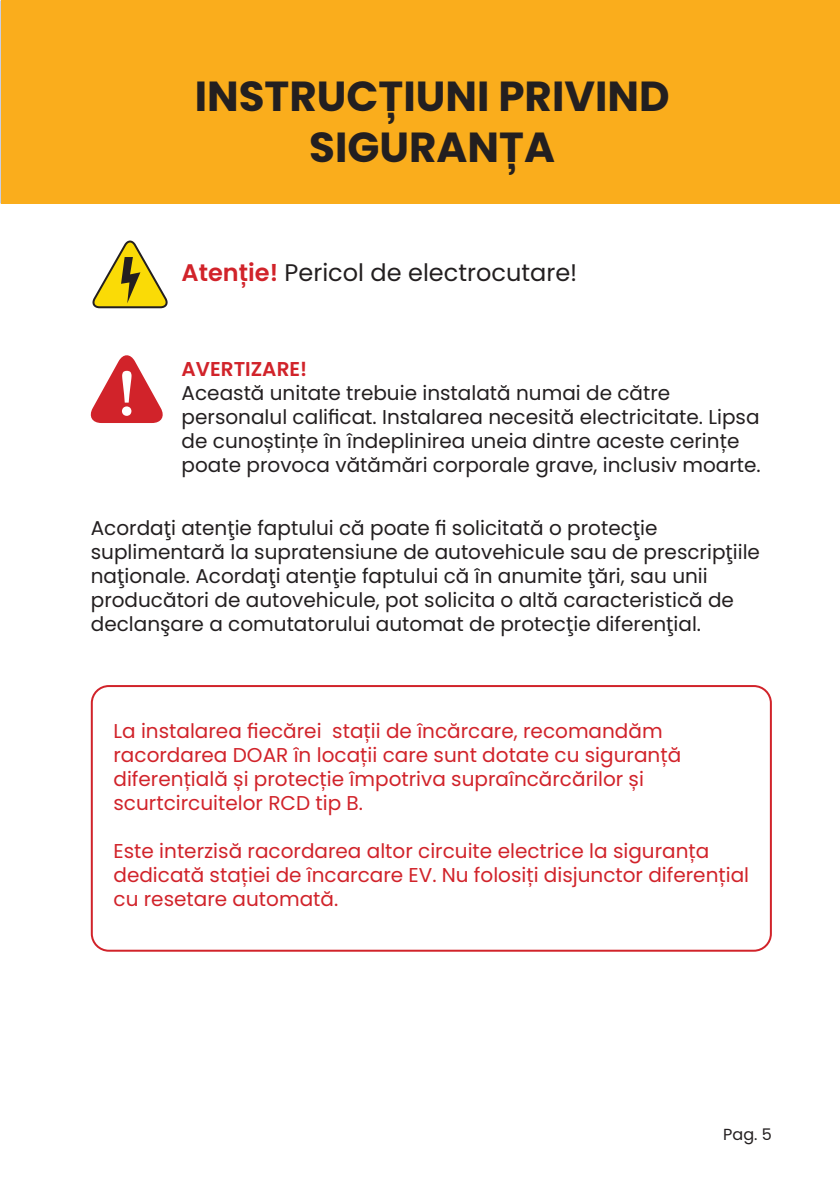
<style>
.page{position:relative;width:840px;height:1191px;background:#fff}
.page>*{position:absolute;margin:0;border:0;box-sizing:border-box;transform-origin:0 0}
.t1{font:700 42px/50.4px "Poppins";color:#231f20;text-align:center}
.t2{font:24px "Poppins";color:#231f20}
.t3{font:20px/24px "Poppins";color:#231f20}
.t4{font:20px/24px "Poppins";color:#d1232a}
.t5{font:600 20px "Poppins";color:#d1232a}
.t6{font:16px "Poppins";color:#231f20}
.s1{font-weight:600;color:#d1232a}
</style>
<div class="page">
<div style="left:1px;top:0;width:838px;height:203px;background:#faad1c"></div>
<div style="left:91px;top:685px;width:680px;height:266px;border:2px solid #d1232a;border-radius:17px"></div>
<svg style="left:90px;top:355px;width:73px;height:68px"></svg>
<svg style="left:92px;top:240px;width:76px;height:69px"></svg>
<p class="t1" style="left:194px;top:71px;width:476px">INSTRUCȚIUNI PRIVIND<br>SIGURANȚA</p>
<p class="t2" style="left:181px;top:258px;width:397px"><span class="s1">Atenție!</span> Pericol de electrocutare!</p>
<p class="t5" style="left:181px;top:358px;width:127px">AVERTIZARE!</p>
<p class="t3" style="left:181px;top:381px;width:580px">Această unitate trebuie instalată numai de către personalul calificat. Instalarea necesită electricitate. Lipsa de cunoștințe în îndeplinirea uneia dintre aceste cerințe poate provoca vătămări corporale grave, inclusiv moarte.</p>
<p class="t3" style="left:91px;top:516px;width:670px">Acordaţi atenţie faptului că poate fi solicitată o protecţie suplimentară la supratensiune de autovehicule sau de prescripţiile naţionale. Acordaţi atenţie faptului că în anumite ţări, sau unii producători de autovehicule, pot solicita o altă caracteristică de declanşare a comutatorului automat de protecţie diferenţial.</p>
<p class="t4" style="left:113px;top:719px;width:569px">La instalarea fiecărei stații de încărcare, recomandăm racordarea DOAR în locații care sunt dotate cu siguranță diferențială și protecție împotriva supraîncărcărilor și scurtcircuitelor RCD tip B.</p>
<p class="t4" style="left:113px;top:839px;width:636px">Este interzisă racordarea altor circuite electrice la siguranța dedicată stației de încarcare EV. Nu folosiți disjunctor diferențial cu resetare automată.</p>
<p class="t6" style="left:722px;top:1124px;width:50px">Pag. 5</p>
</div>
